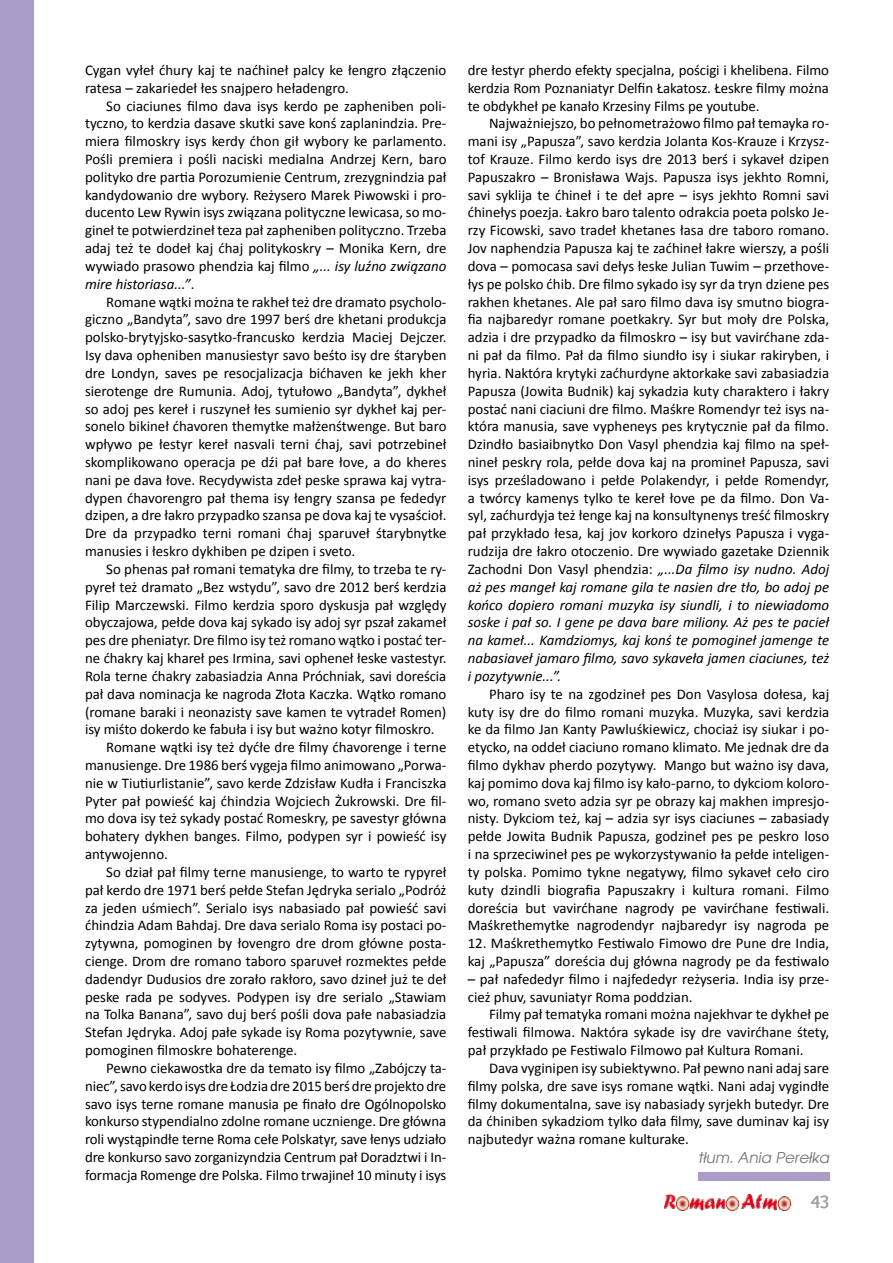
<style>
.page{position:relative;width:893px;height:1263px;background:#fff}
.page>*{position:absolute;margin:0;border:0;box-sizing:border-box;transform-origin:0 0}
.t1{font:16.5px "Tahoma";color:#99a1a6}
.t2{font:italic 15px "Avalon";color:#72787d}
.t3{font:14.85px/17.9px "Calibri";letter-spacing:-.005em;color:#000;text-align:justify}
.s1{font-style:italic}
</style>
<div class="page">
<img style="left:664px;top:1195px;width:126px;height:15px">
<div style="left:0;top:0;width:34px;height:1263px;background:#ab9dc8"></div>
<div style="left:698px;top:1172px;width:131px;height:9px;background:#ab9dc8"></div>
<p class="t3" style="left:85px;top:60px;width:363px">Cygan vyłeł ćhury kaj te naćhineł palcy ke łengro złączenio ratesa – zakariedeł łes snajpero heładengro.</p>
<p class="t3" style="left:85px;top:96px;width:363px;text-indent:21px">So ciaciunes filmo dava isys kerdo pe zapheniben poli&shy;tyczno, to kerdzia dasave skutki save konś zaplanindzia. Pre&shy;miera filmoskry isys kerdy ćhon gił wybory ke parlamento.<br>Pośli premiera i pośli naciski medialna Andrzej Kern, baro polityko dre partia Porozumienie Centrum, zrezygnindzia pał kandydowanio dre wybory. Reżysero Marek Piwowski i pro&shy;ducento Lew Rywin isys związana polityczne lewicasa, so mo&shy;gineł te potwierdzineł teza pał zapheniben polityczno. Trzeba adaj też te dodeł kaj ćhaj politykoskry – Monika Kern, dre wywiado prasowo phendzia kaj filmo <span class="s1">„... isy luźno związano mire historiasa...”</span>.</p>
<p class="t3" style="left:85px;top:292px;width:363px;text-indent:21px">Romane wątki można te rakheł też dre dramato psycholo&shy;giczno „Bandyta”, savo dre 1997 berś dre khetani produkcja polsko-brytyjsko-sasytko-francusko kerdzia Maciej Dejczer.<br>Isy dava opheniben manusiestyr savo beśto isy dre śtaryben dre Londyn, saves pe resocjalizacja bićhaven ke jekh kher sierotenge dre Rumunia. Adoj, tytułowo „Bandyta”, dykheł so adoj pes kereł i ruszyneł łes sumienio syr dykheł kaj per&shy;sonelo bikineł ćhavoren themytke małżenśtwenge. But baro wpływo pe łestyr kereł nasvali terni ćhaj, savi potrzebineł skomplikowano operacja pe dźi pał bare łove, a do kheres nani pe dava łove. Recydywista zdeł peske sprawa kaj vytra&shy;dypen ćhavorengro pał thema isy łengry szansa pe fededyr dzipen, a dre łakro przypadko szansa pe dova kaj te vysaścioł.<br>Dre da przypadko terni romani ćhaj sparuveł śtarybnytke manusies i łeskro dykhiben pe dzipen i sveto.</p>
<p class="t3" style="left:106px;top:559px;width:342px">So phenas pał romani tematyka dre filmy, to trzeba te ry-</p>
<p class="t3" style="left:85px;top:577px;width:363px">pyreł też dramato „Bez wstydu”, savo dre 2012 berś kerdzia</p>
<p class="t3" style="left:85px;top:595px;width:363px">Filip Marczewski. Filmo kerdzia sporo dyskusja pał względy</p>
<p class="t3" style="left:85px;top:613px;width:363px">obyczajowa, pełde dova kaj sykado isy adoj syr pszał zakameł</p>
<p class="t3" style="left:85px;top:631px;width:363px">pes dre pheniatyr. Dre filmo isy też romano wątko i postać ter-</p>
<p class="t3" style="left:85px;top:648px;width:363px">ne ćhakry kaj khareł pes Irmina, savi opheneł łeske vastestyr.</p>
<p class="t3" style="left:85px;top:666px;width:363px">Rola terne ćhakry zabasiadzia Anna Próchniak, savi doreścia</p>
<p class="t3" style="left:85px;top:684px;width:363px">pał dava nominacja ke nagroda Złota Kaczka. Wątko romano</p>
<p class="t3" style="left:85px;top:702px;width:363px">(romane baraki i neonazisty save kamen te vytradeł Romen)</p>
<p class="t3" style="left:85px;top:720px;width:351px">isy miśto dokerdo ke fabuła i isy but ważno kotyr filmoskro.</p>
<p class="t3" style="left:106px;top:737px;width:342px">Romane wątki isy też dyćłe dre filmy ćhavorenge i terne</p>
<p class="t3" style="left:85px;top:755px;width:363px">manusienge. Dre 1986 berś vygeja filmo animowano „Porwa-</p>
<p class="t3" style="left:85px;top:773px;width:363px">nie w Tiutiurlistanie”, savo kerde Zdzisław Kudła i Franciszka</p>
<p class="t3" style="left:85px;top:791px;width:363px">Pyter pał powieść kaj ćhindzia Wojciech Żukrowski. Dre fil-</p>
<p class="t3" style="left:85px;top:809px;width:363px">mo dova isy też sykady postać Romeskry, pe savestyr główna</p>
<p class="t3" style="left:85px;top:827px;width:363px">bohatery dykhen banges. Filmo, podypen syr i powieść isy</p>
<p class="t3" style="left:85px;top:844px;width:84px">antywojenno.</p>
<p class="t3" style="left:106px;top:862px;width:342px">So dział pał filmy terne manusienge, to warto te rypyreł</p>
<p class="t3" style="left:85px;top:880px;width:363px">pał kerdo dre 1971 berś pełde Stefan Jędryka serialo „Podróż</p>
<p class="t3" style="left:85px;top:898px;width:363px">za jeden uśmiech”. Serialo isys nabasiado pał powieść savi</p>
<p class="t3" style="left:85px;top:916px;width:363px">ćhindzia Adam Bahdaj. Dre dava serialo Roma isy postaci po-</p>
<p class="t3" style="left:85px;top:934px;width:363px">zytywna, pomoginen by łovengro dre drom główne posta-</p>
<p class="t3" style="left:85px;top:951px;width:363px">cienge. Drom dre romano taboro sparuveł rozmektes pełde</p>
<p class="t3" style="left:85px;top:969px;width:363px">dadendyr Dudusios dre zorało rakłoro, savo dzineł już te deł</p>
<p class="t3" style="left:85px;top:987px;width:363px">peske rada pe sodyves. Podypen isy dre serialo „Stawiam</p>
<p class="t3" style="left:85px;top:1005px;width:363px">na Tolka Banana”, savo duj berś pośli dova pałe nabasiadzia</p>
<p class="t3" style="left:85px;top:1023px;width:363px">Stefan Jędryka. Adoj pałe sykade isy Roma pozytywnie, save</p>
<p class="t3" style="left:85px;top:1040px;width:214px">pomoginen filmoskre bohaterenge.</p>
<p class="t3" style="left:106px;top:1058px;width:342px">Pewno ciekawostka dre da temato isy filmo „Zabójczy ta-</p>
<p class="t3" style="left:85px;top:1076px;width:363px">niec”, savo kerdo isys dre Łodzia dre 2015 berś dre projekto dre</p>
<p class="t3" style="left:85px;top:1094px;width:363px">savo isys terne romane manusia pe finało dre Ogólnopolsko</p>
<p class="t3" style="left:85px;top:1112px;width:363px">konkurso stypendialno zdolne romane ucznienge. Dre główna</p>
<p class="t3" style="left:85px;top:1130px;width:363px">roli wystąpindłe terne Roma cełe Polskatyr, save łenys udziało</p>
<p class="t3" style="left:85px;top:1147px;width:363px">dre konkurso savo zorganizyndzia Centrum pał Doradztwi i In-</p>
<p class="t3" style="left:85px;top:1165px;width:363px">formacja Romenge dre Polska. Filmo trwajineł 10 minuty i isys</p>
<p class="t3" style="left:468px;top:60px;width:363px">dre łestyr pherdo efekty specjalna, pościgi i khelibena. Filmo kerdzia Rom Poznaniatyr Delfin Łakatosz. Łeskre filmy można te obdykheł pe kanało Krzesiny Films pe youtube.</p>
<p class="t3" style="left:468px;top:114px;width:363px;text-indent:21px">Najważniejszo, bo pełnometrażowo filmo pał temayka ro&shy;mani isy „Papusza”, savo kerdzia Jolanta Kos-Krauze i Krzysz&shy;tof Krauze. Filmo kerdo isys dre 2013 berś i sykaveł dzipen Papuszakro – Bronisława Wajs. Papusza isys jekhto Romni, savi syklija te ćhineł i te deł apre – isys jekhto Romni savi ćhinełys poezja. Łakro baro talento odrakcia poeta polsko Je&shy;rzy Ficowski, savo tradeł khetanes łasa dre taboro romano.<br>Jov naphendzia Papusza kaj te zaćhineł łakre wierszy, a pośli dova – pomocasa savi dełys łeske Julian Tuwim – przethove&shy;łys pe polsko ćhib. Dre filmo sykado isy syr da tryn dziene pes rakhen khetanes. Ale pał saro filmo dava isy smutno biogra&shy;fia najbaredyr romane poetkakry. Syr but moły dre Polska, adzia i dre przypadko da filmoskro – isy but vavirćhane zda&shy;ni pał da filmo. Pał da filmo siundło isy i siukar rakiryben, i hyria. Naktóra krytyki zaćhurdyne aktorkake savi zabasiadzia Papusza (Jowita Budnik) kaj sykadzia kuty charaktero i łakry postać nani ciaciuni dre filmo. Maśkre Romendyr też isys na&shy;która manusia, save vypheneys pes krytycznie pał da filmo.<br>Dzindło basiaibnytko Don Vasyl phendzia kaj filmo na speł&shy;nineł peskry rola, pełde dova kaj na promineł Papusza, savi isys prześladowano i pełde Polakendyr, i pełde Romendyr, a twórcy kamenys tylko te kereł łove pe da filmo. Don Va&shy;syl, zaćhurdyja też łenge kaj na konsultynenys treść filmoskry pał przykłado łesa, kaj jov korkoro dzinełys Papusza i vyga&shy;rudzija dre łakro otoczenio. Dre wywiado gazetake Dziennik Zachodni Don Vasyl phendzia: <span class="s1">„...Da filmo isy nudno. Adoj aż pes mangeł kaj romane gila te nasien dre tło, bo adoj pe końco dopiero romani muzyka isy siundli, i to niewiadomo soske i pał so. I gene pe dava bare miliony. Aż pes te pacieł na kameł... Kamdziomys, kaj konś te pomogineł jamenge te nabasiaveł jamaro filmo, savo sykaveła jamen ciaciunes, też i pozytywnie...”.</span></p>
<p class="t3" style="left:468px;top:684px;width:363px;text-indent:21px">Pharo isy te na zgodzineł pes Don Vasylosa dołesa, kaj kuty isy dre do filmo romani muzyka. Muzyka, savi kerdzia ke da filmo Jan Kanty Pawluśkiewicz, chociaż isy siukar i po&shy;etycko, na oddeł ciaciuno romano klimato. Me jednak dre da filmo dykhav pherdo pozytywy. Mango but ważno isy dava, kaj pomimo dova kaj filmo isy kało-parno, to dykciom koloro&shy;wo, romano sveto adzia syr pe obrazy kaj makhen impresjo&shy;nisty. Dykciom też, kaj – adzia syr isys ciaciunes – zabasiady pełde Jowita Budnik Papusza, godzineł pes pe peskro loso i na sprzeciwineł pes pe wykorzystywanio ła pełde inteligen&shy;ty polska. Pomimo tykne negatywy, filmo sykaveł ceło ciro kuty dzindli biografia Papuszakry i kultura romani. Filmo doreścia but vavirćhane nagrody pe vavirćhane festiwali.<br>Maśkrethemytke nagrodendyr najbaredyr isy nagroda pe</p>
<p class="t3" style="left:468px;top:934px;width:363px">12. Maśkrethemytko Festiwalo Fimowo dre Pune dre India, kaj „Papusza” doreścia duj główna nagrody pe da festiwalo</p>
<p class="t3" style="left:468px;top:969px;width:363px">– pał nafededyr filmo i najfededyr reżyseria. India isy prze&shy;cież phuv, savuniatyr Roma poddzian.</p>
<p class="t3" style="left:468px;top:1005px;width:363px;text-indent:21px">Filmy pał tematyka romani można najekhvar te dykheł pe festiwali filmowa. Naktóra sykade isy dre vavirćhane śtety, pał przykłado pe Festiwalo Filmowo pał Kultura Romani.</p>
<p class="t3" style="left:468px;top:1058px;width:363px;text-indent:21px">Dava vyginipen isy subiektywno. Pał pewno nani adaj sare filmy polska, dre save isys romane wątki. Nani adaj vygindłe filmy dokumentalna, save isy nabasiady syrjekh butedyr. Dre da ćhiniben sykadziom tylko dała filmy, save duminav kaj isy najbutedyr ważna romane kulturake.</p>
<p class="t2" style="left:698px;top:1148px;width:133px">tłum. Ania Perełka</p>
<p class="t1" style="left:811px;top:1190px;width:10px">43</p>
</div>
